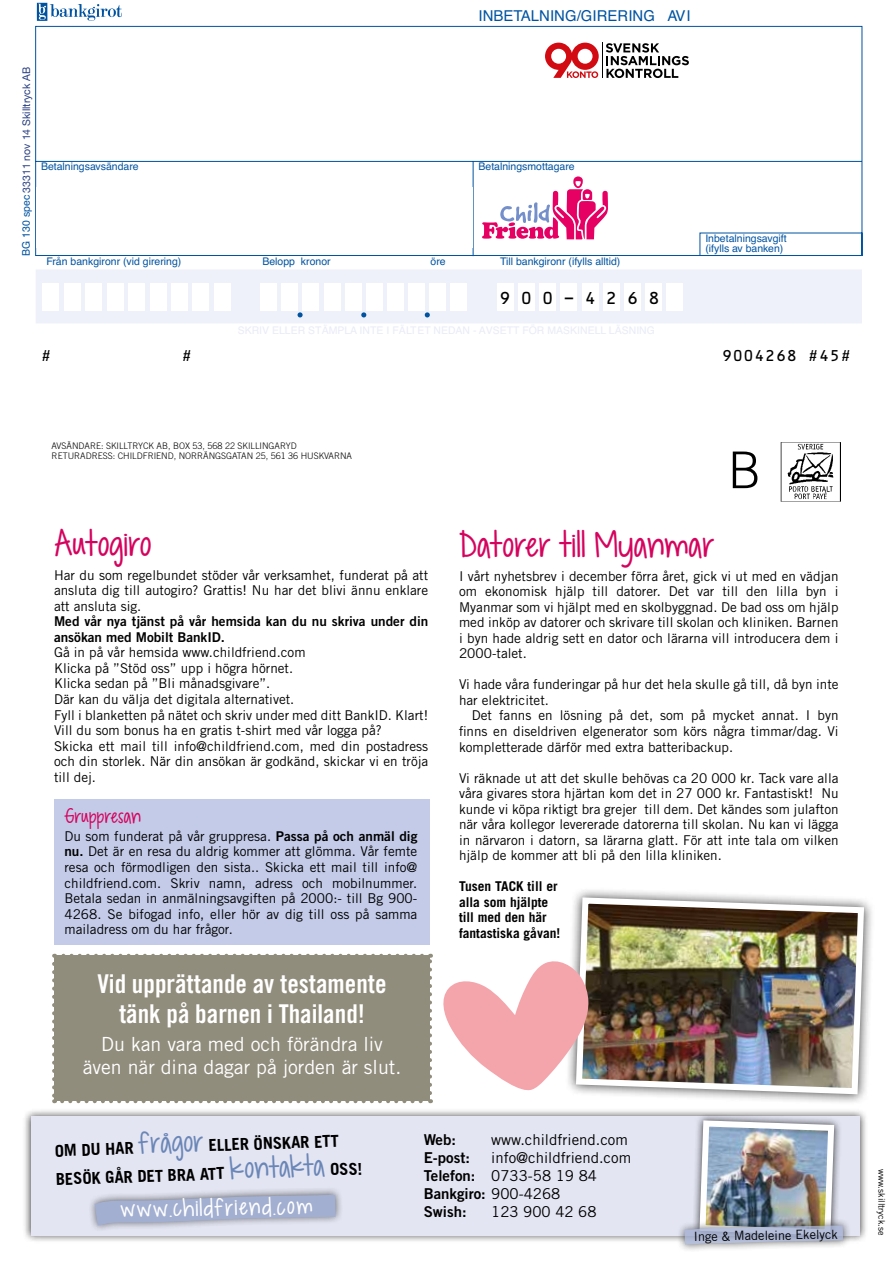
<style>
.page{position:relative;width:893px;height:1263px;background:#fff}
.page>*{position:absolute;margin:0;border:0;box-sizing:border-box;transform-origin:0 0}
.t1{font:300 50.7px "Trade Gothic";color:#000}
.t2{font:27px "KG Dropsof Jupiter";color:#d5035e}
.t3{font:25.95px/29.8px "Trade Gothic Bold Cond Twenty";color:#fff;text-align:center}
.t4{font:19.5px/22.4px "Trade Gothic";color:#fff;text-align:center}
.t5{font:18px "KG Dropsof Jupiter";color:#fff}
.t6{font:700 16.5px/28.5px "Trade Gothic";color:#000}
.t7{font:16.5px "OCRB";letter-spacing:.57em;color:#000}
.t8{font:15px/18px "Trade Gothic";color:#000}
.t9{font:15px "Trade Gothic Bold Two";color:#000}
.t10{font:15px "Helvetica";color:#0053a1}
.t11{font:15px "OCRB";color:#000}
.t12{font:15px "KG Dropsof Jupiter";color:#d5035e}
.t13{font:13.5px/15.6px "Trade Gothic";color:#000;text-align:justify}
.t14{font:13.5px/15.6px "Trade Gothic Bold Two";color:#000}
.t15{font:700 13.5px/15.5px "Trade Gothic";color:#000}
.t16{font:12.75px "Trade Gothic";color:#000}
.t17{font:10.5px/9.8px "Helvetica";color:#0053a1}
.t18{font:10.5px "Helvetica Neue";color:#263d80}
.t19{font:300 9px/10.4px "Trade Gothic";color:#000}
.t20{font:9px "Trade Gothic";color:#000}
.s1{font-family:"Helvetica";color:#0053a1}
.s2{font-family:"Trade Gothic Bold Two"}
.s3{font-family:"KG Dropsof Jupiter";font-weight:400;font-size:22.5px;color:#6a86b7}
.s4{font-family:"Trade Gothic"}
</style>
<div class="page">
<div style="left:36px;top:269px;width:826px;height:54px;background:#eff1fa"></div>
<div style="left:64px;top:283px;width:17px;height:27px;background:#fff"></div>
<div style="left:85px;top:283px;width:17px;height:27px;background:#fff"></div>
<div style="left:42px;top:283px;width:17px;height:27px;background:#fff"></div>
<div style="left:107px;top:283px;width:17px;height:27px;background:#fff"></div>
<div style="left:128px;top:283px;width:17px;height:27px;background:#fff"></div>
<div style="left:150px;top:283px;width:16px;height:27px;background:#fff"></div>
<div style="left:171px;top:283px;width:17px;height:27px;background:#fff"></div>
<div style="left:193px;top:283px;width:16px;height:27px;background:#fff"></div>
<div style="left:214px;top:283px;width:17px;height:27px;background:#fff"></div>
<div style="left:260px;top:283px;width:17px;height:27px;background:#fff"></div>
<div style="left:281px;top:283px;width:17px;height:27px;background:#fff"></div>
<div style="left:302px;top:283px;width:17px;height:27px;background:#fff"></div>
<div style="left:324px;top:283px;width:16px;height:27px;background:#fff"></div>
<div style="left:345px;top:283px;width:17px;height:27px;background:#fff"></div>
<div style="left:366px;top:283px;width:17px;height:27px;background:#fff"></div>
<div style="left:387px;top:283px;width:17px;height:27px;background:#fff"></div>
<div style="left:408px;top:283px;width:17px;height:27px;background:#fff"></div>
<div style="left:429px;top:283px;width:17px;height:27px;background:#fff"></div>
<div style="left:450px;top:283px;width:17px;height:27px;background:#fff"></div>
<svg style="left:425px;top:312px;width:5px;height:5px"></svg>
<svg style="left:361px;top:312px;width:5px;height:5px"></svg>
<svg style="left:298px;top:312px;width:5px;height:5px"></svg>
<div style="left:497px;top:283px;width:17px;height:27px;background:#fff"></div>
<div style="left:518px;top:283px;width:17px;height:27px;background:#fff"></div>
<div style="left:539px;top:283px;width:17px;height:27px;background:#fff"></div>
<div style="left:561px;top:283px;width:16px;height:27px;background:#fff"></div>
<div style="left:582px;top:283px;width:16px;height:27px;background:#fff"></div>
<div style="left:603px;top:283px;width:17px;height:27px;background:#fff"></div>
<div style="left:624px;top:283px;width:17px;height:27px;background:#fff"></div>
<div style="left:645px;top:283px;width:17px;height:27px;background:#fff"></div>
<div style="left:666px;top:283px;width:17px;height:27px;background:#fff"></div>
<svg style="left:35px;top:26px;width:828px;height:231px"></svg>
<svg style="left:37px;top:3px;width:85px;height:18px"></svg>
<hr style="left:602px;top:43px;width:1px;height:35px;background:#000">
<svg style="left:606px;top:43px;width:83px;height:35px"></svg>
<svg style="left:545px;top:43px;width:54px;height:35px"></svg>
<svg style="left:482px;top:176px;width:126px;height:63px"></svg>
<img style="left:780px;top:442px;width:60px;height:59px">
<div style="left:36px;top:187px;width:437px;height:61px;background:#fff"></div>
<div style="left:54px;top:956px;width:376px;height:145px;background:#918d7d"></div>
<svg style="left:52px;top:964px;width:4px;height:139px"></svg>
<svg style="left:62px;top:1099px;width:369px;height:4px"></svg>
<svg style="left:428px;top:954px;width:4px;height:139px"></svg>
<svg style="left:54px;top:954px;width:368px;height:2px"></svg>
<div style="left:23px;top:1108px;width:845px;height:135px;background:#000;opacity:.75"></div>
<div style="left:31px;top:1116px;width:829px;height:119px;background:#e3e5f2"></div>
<svg style="left:83px;top:1189px;width:264px;height:49px"></svg>
<div style="left:692px;top:1113px;width:150px;height:130px;background:#000;opacity:.75"></div>
<img style="left:673px;top:1117px;width:182px;height:133px">
<div style="left:565px;top:886px;width:310px;height:219px;background:#000;opacity:.75"></div>
<img style="left:573px;top:894px;width:294px;height:203px">
<div style="left:54px;top:799px;width:376px;height:145px;background:#c3cbe8"></div>
<svg style="left:443px;top:957px;width:146px;height:137px"></svg>
<p class="t10" style="left:478px;top:4px;width:214px">INBETALNING/GIRERING AVI</p>
<p class="t18" style="left:19px;top:256px;width:191px;rotate:-90deg"><span class="s1">BG 130 spec</span> 33311 nov 14 Skilltryck AB</p>
<p class="t17" style="left:41px;top:162px;width:99px">Betalningsavsändare</p>
<p class="t17" style="left:478px;top:162px;width:98px">Betalningsmottagare</p>
<p class="t17" style="left:46px;top:256px;width:137px">Från bankgironr (vid girering)</p>
<p class="t17" style="left:262px;top:256px;width:70px">Belopp kronor</p>
<p class="t17" style="left:430px;top:256px;width:17px">öre</p>
<p class="t17" style="left:500px;top:256px;width:122px">Till bankgironr (ifylls alltid)</p>
<p class="t7" style="left:499px;top:289px;width:162px">900-4268</p>
<p class="t17" style="left:705px;top:234px;width:83px">Inbetalningsavgift (ifylls av banken)</p>
<p class="t11" style="left:41px;top:347px;width:12px">#</p>
<p class="t11" style="left:181px;top:347px;width:12px">#</p>
<p class="t11" style="left:722px;top:348px;width:131px">9004268 #45#</p>
<p class="t19" style="left:52px;top:440px;width:302px">AVSÄNDARE: SKILLTRYCK AB, BOX 53, 568 22 SKILLINGARYD<br>RETURADRESS: CHILDFRIEND, NORRÄNGSGATAN 25, 561 36 HUSKVARNA</p>
<h2 class="t2" style="left:54px;top:522px;width:99px">Autogiro</h2>
<p class="t13" style="left:54px;top:567px;width:376px">Har du som regelbundet stöder vår verksamhet, funderat på att ansluta dig till autogiro? Grattis! Nu har det blivi ännu enklare att ansluta sig.</p>
<p class="t14" style="left:54px;top:613px;width:376px">Med vår nya tjänst på vår hemsida kan du nu skriva under din ansökan med Mobilt BankID.</p>
<p class="t13" style="left:54px;top:645px;width:376px;text-align:left">Gå in på vår hemsida www.childfriend.com<br>Klicka på ”Stöd oss” upp i högra hörnet.<br>Klicka sedan på ”Bli månadsgivare”.<br>Där kan du välja det digitala alternativet.<br>Fyll i blanketten på nätet och skriv under med ditt BankID. Klart!<br>Vill du som bonus ha en gratis t-shirt med vår logga på?<br>Skicka ett mail till info@childfriend.com, med din postadress och din storlek. När din ansökan är godkänd, skickar vi en tröja till dej.</p>
<p class="t12" style="left:64px;top:804px;width:78px">Gruppresan</p>
<p class="t13" style="left:64px;top:828px;width:354px">Du som funderat på vår gruppresa. <span class="s2">Passa på och anmäl dig nu.</span> Det är en resa du aldrig kommer att glömma. Vår femte resa och förmodligen den sista.. Skicka ett mail till info@ childfriend.com. Skriv namn, adress och mobilnummer.<br>Betala sedan in anmälningsavgiften på 2000:- till Bg 900- 4268. Se bifogad info, eller hör av dig till oss på samma mailadress om du har frågor.</p>
<h3 class="t3" style="left:97px;top:969px;width:291px">Vid upprättande av testamente tänk på barnen i Thailand!</h3>
<h3 class="t4" style="left:83px;top:1033px;width:320px">Du kan vara med och förändra liv även när dina dagar på jorden är slut.</h3>
<h1 class="t1" style="left:728px;top:440px;width:35px">B</h1>
<h2 class="t2" style="left:459px;top:522px;width:257px">Datorer till Myanmar</h2>
<p class="t13" style="left:459px;top:568px;width:381px">I vårt nyhetsbrev i december förra året, gick vi ut med en vädjan om ekonomisk hjälp till datorer. Det var till den lilla byn i Myanmar som vi hjälpt med en skolbyggnad. De bad oss om hjälp med inköp av datorer och skrivare till skolan och kliniken. Barnen i byn hade aldrig sett en dator och lärarna vill introducera dem i 2000-talet.</p>
<p class="t13" style="left:459px;top:677px;width:381px">Vi hade våra funderingar på hur det hela skulle gå till, då byn inte har elektricitet.</p>
<p class="t13" style="left:459px;top:708px;width:381px;text-indent:13px">Det fanns en lösning på det, som på mycket annat. I byn finns en diseldriven elgenerator som körs några timmar/dag. Vi kompletterade därför med extra batteribackup.</p>
<p class="t13" style="left:459px;top:770px;width:381px">Vi räknade ut att det skulle behövas ca 20 000 kr. Tack vare alla våra givares stora hjärtan kom det in 27 000 kr. Fantastiskt! Nu kunde vi köpa riktigt bra grejer till dem. Det kändes som julafton när våra kollegor levererade datorerna till skolan. Nu kan vi lägga in närvaron i datorn, sa lärarna glatt. För att inte tala om vilken hjälp de kommer att bli på den lilla kliniken.</p>
<p class="t15" style="left:459px;top:878px;width:103px">Tusen TACK till er alla som hjälpte till med den här fantastiska gåvan!</p>
<p class="t6" style="left:54px;top:1136px;width:308px;rotate:-2deg">OM DU HAR <span class="s3">frågor</span> ELLER ÖNSKAR ETT<br>BESÖK GÅR DET BRA ATT <span class="s3">kontakta</span> OSS!</p>
<p class="t9" style="left:424px;top:1130px;width:34px">Web:</p>
<p class="t8" style="left:491px;top:1130px;width:138px">www.childfriend.com</p>
<p class="t8" style="left:424px;top:1148px;width:209px;text-indent:68px">info@childfriend.com<br><span class="s2">Telefon:</span> 0733-58 19 84</p>
<p class="t9" style="left:424px;top:1184px;width:138px">Bankgiro: <span class="s4">900-4268</span></p>
<p class="t9" style="left:424px;top:1148px;width:48px">E-post:</p>
<h3 class="t5" style="left:120px;top:1194px;width:194px;rotate:-1deg">www.childfriend.com</h3>
<p class="t9" style="left:424px;top:1202px;width:44px">Swish:</p>
<p class="t8" style="left:491px;top:1202px;width:107px">123 900 42 68</p>
<p class="t16" style="left:694px;top:1229px;width:146px;rotate:-1deg">Inge &amp; Madeleine Ekelyck</p>
<p class="t20" style="left:887px;top:1169px;width:68px;rotate:90deg">www.skilltryck.se</p>
</div>
